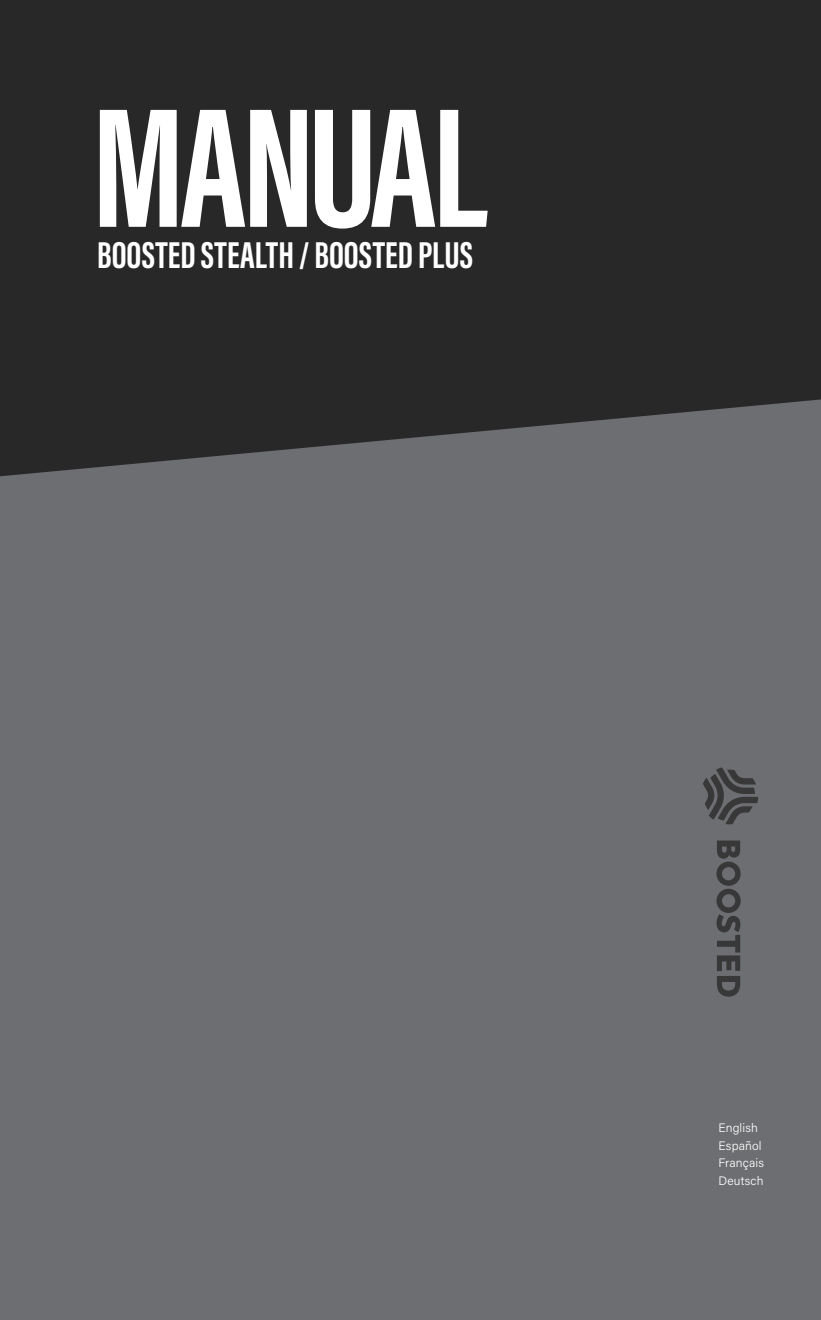
<style>
.page{position:relative;width:821px;height:1320px;background:#fff}
.page>*{position:absolute;margin:0;border:0;box-sizing:border-box;transform-origin:0 0}
.t1{font:700 175px "Acumin Pro Extra Cond";letter-spacing:-.025em;color:#fff}
.t2{font:700 38.5px "Acumin Pro Extra Cond";letter-spacing:.005em;color:#fff}
.t3{font:300 12.25px/17.5px "Acumin Pro";letter-spacing:.015em;color:#fff}
</style>
<div class="page">
<div style="left:0;top:0;width:821px;height:1312px;background:#292829"></div>
<div style="left:0;top:399px;width:821px;height:921px;background:#6d6e71"></div>
<svg style="left:703px;top:767px;width:55px;height:57px"></svg>
<svg style="left:716px;top:840px;width:25px;height:156px"></svg>
<h1 class="t1" style="left:92px;top:60px;width:397px">MANUAL</h1>
<h2 class="t2" style="left:97px;top:231px;width:377px">BOOSTED STEALTH / BOOSTED PLUS</h2>
<p class="t3" style="left:718px;top:1118px;width:47px">English<br>Español<br>Français<br>Deutsch</p>
</div>
